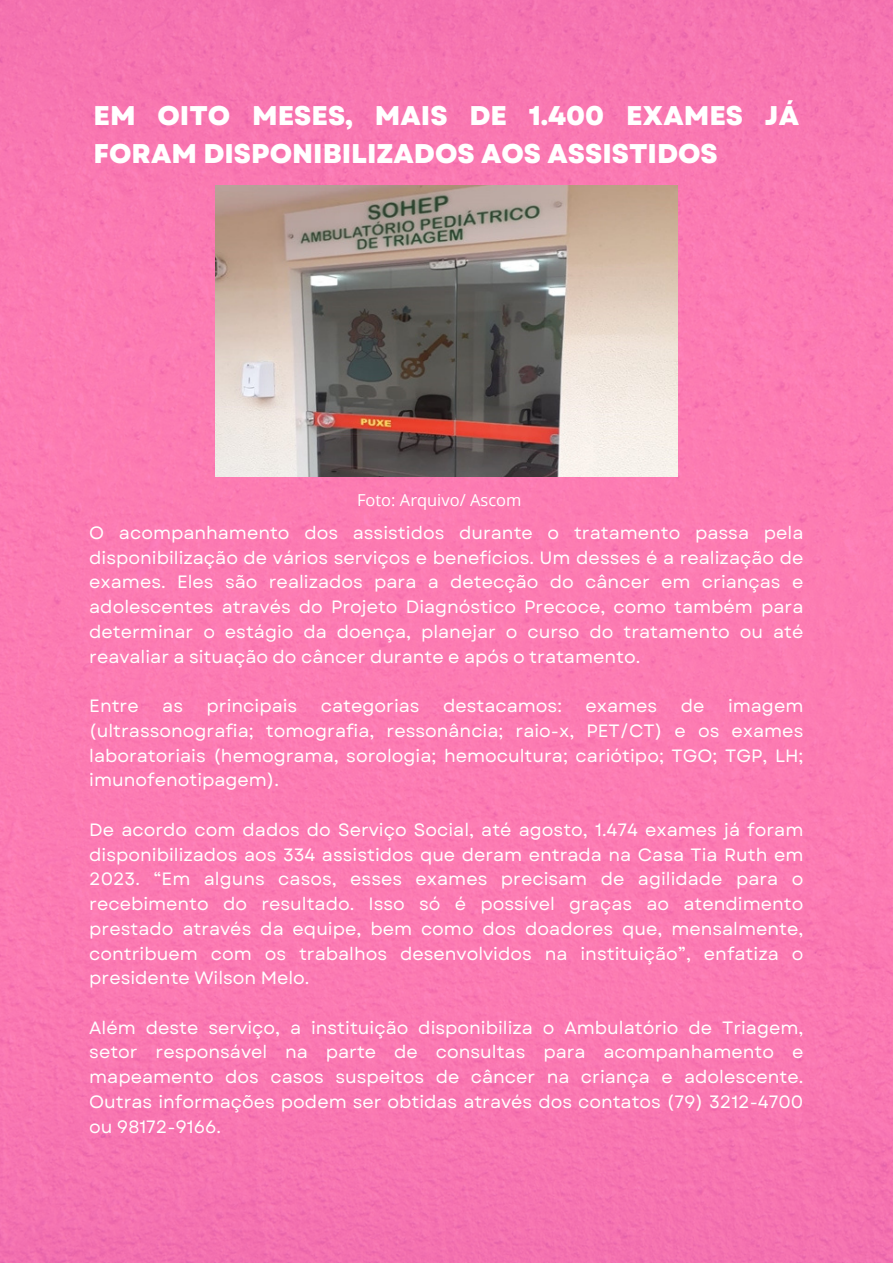
<style>
.page{position:relative;width:893px;height:1264px;background:#fff}
.page>*{position:absolute;margin:0;border:0;box-sizing:border-box;transform-origin:0 0}
.t1{font:800 27px/37.5px "Garet";color:#fff}
.t2{font:17.85px/24.8px "Garet";color:#fff;text-align:justify}
.t3{font:16.5px "Open Sans";color:#fff}
</style>
<div class="page">
<div style="left:0;top:0;width:892px;height:1262px;background:#fb79b1"></div>
<img style="left:216px;top:185px;width:461px;height:291px">
<p class="t1" style="left:94px;top:97px;width:707px">EM OITO MESES, MAIS DE 1.400 EXAMES JÁ<br>FORAM DISPONIBILIZADOS AOS ASSISTIDOS</p>
<p class="t3" style="left:357px;top:488px;width:166px">Foto: Arquivo/ Ascom</p>
<p class="t2" style="left:89px;top:520px;width:715px">O acompanhamento dos assistidos durante o tratamento passa pela disponibilização de vários serviços e benefícios. Um desses é a realização de exames. Eles são realizados para a detecção do câncer em crianças e adolescentes através do Projeto Diagnóstico Precoce, como também para determinar o estágio da doença, planejar o curso do tratamento ou até reavaliar a situação do câncer durante e após o tratamento.</p>
<p class="t2" style="left:89px;top:693px;width:51px">Entre</p>
<p class="t2" style="left:162px;top:693px;width:22px">as</p>
<p class="t2" style="left:207px;top:693px;width:92px">principais</p>
<p class="t2" style="left:321px;top:693px;width:100px">categorias</p>
<p class="t2" style="left:443px;top:693px;width:120px">destacamos:</p>
<p class="t2" style="left:585px;top:693px;width:73px">exames</p>
<p class="t2" style="left:680px;top:693px;width:25px">de</p>
<p class="t2" style="left:89px;top:693px;width:715px;text-indent:638px">imagem (ultrassonografia; tomografia, ressonância; raio-x, PET/CT) e os exames laboratoriais (hemograma, sorologia; hemocultura; cariótipo; TGO; TGP, LH; imunofenotipagem).</p>
<p class="t2" style="left:89px;top:817px;width:715px">De acordo com dados do Serviço Social, até agosto, 1.474 exames já foram disponibilizados aos 334 assistidos que deram entrada na Casa Tia Ruth em 2023. “Em alguns casos, esses exames precisam de agilidade para o recebimento do resultado. Isso só é possível graças ao atendimento prestado através da equipe, bem como dos doadores que, mensalmente, contribuem com os trabalhos desenvolvidos na instituição”, enfatiza o presidente Wilson Melo.</p>
<p class="t2" style="left:89px;top:1015px;width:715px">Além deste serviço, a instituição disponibiliza o Ambulatório de Triagem, setor responsável na parte de consultas para acompanhamento e mapeamento dos casos suspeitos de câncer na criança e adolescente.<br>Outras informações podem ser obtidas através dos contatos (79) 3212-4700 ou 98172-9166.</p>
</div>
